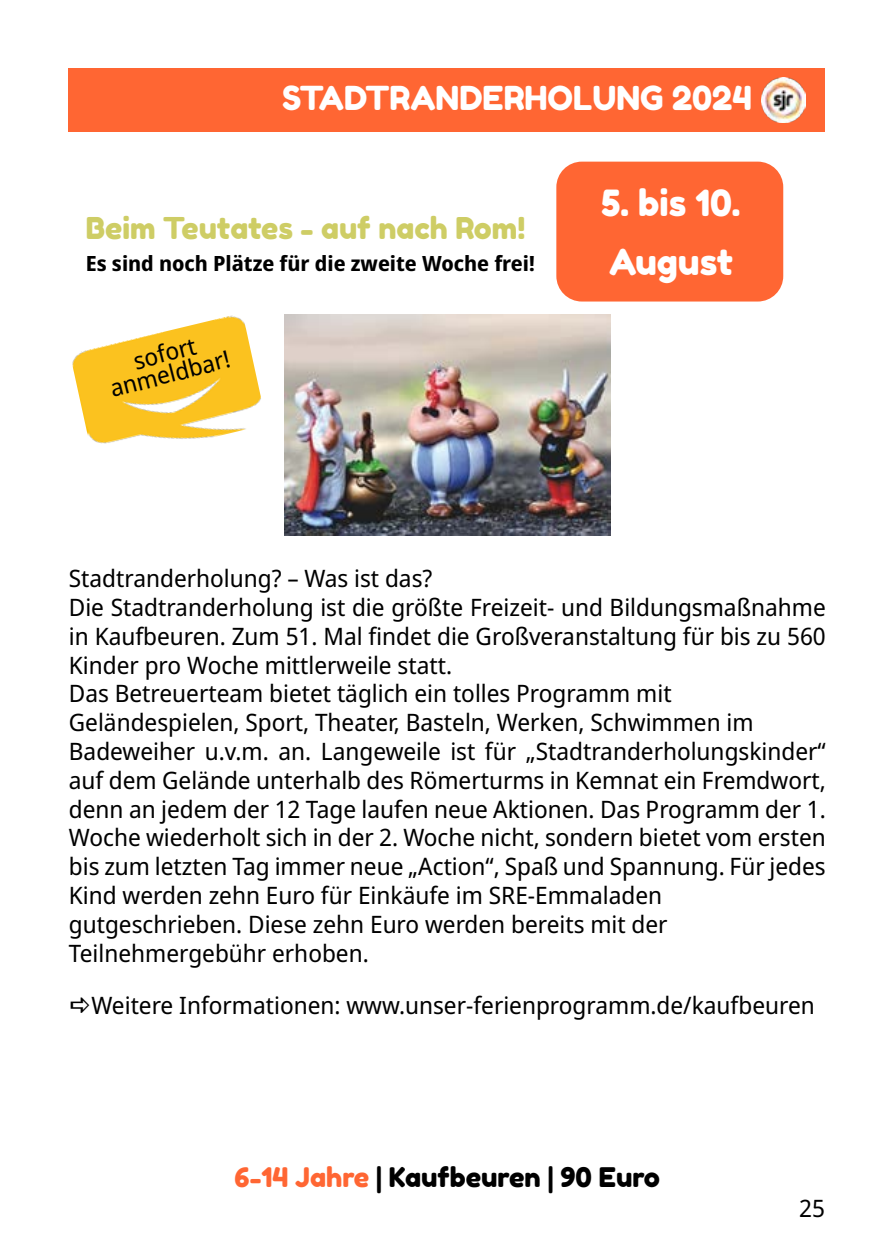
<style>
.page{position:relative;width:893px;height:1259px;background:#fff}
.page>*{position:absolute;margin:0;border:0;box-sizing:border-box;transform-origin:0 0}
.t1{font:36px/58.2px "Fredoka One";color:#fff}
.t2{font:33px "Fredoka One";color:#fff}
.t3{font:30px "Fredoka One";color:#cecd65}
.t4{font:27px "Fredoka One";color:#000}
.t5{font:24px/28.8px "Noto Sans Display";color:#000}
.t6{font:700 21px "Noto Sans Display";color:#000}
.s1{color:#f63}
</style>
<div class="page">
<div style="left:68px;top:68px;width:757px;height:64px;background:#f63"></div>
<img style="left:761px;top:78px;width:44px;height:44px">
<div style="left:556px;top:162px;width:227px;height:139px;background:#f63;border-radius:26px"></div>
<img style="left:284px;top:315px;width:327px;height:221px">
<img style="left:72px;top:315px;width:189px;height:129px">
<h2 class="t2" style="left:282px;top:78px;width:471px">STADTRANDERHOLUNG 2024</h2>
<p class="t3" style="left:86px;top:209px;width:441px">Beim Teutates - auf nach Rom!</p>
<p class="t6" style="left:86px;top:249px;width:450px">Es sind noch Plätze für die zweite Woche frei!</p>
<p class="t5" style="left:103px;top:358px;width:124px;line-height:21px;text-align:center;rotate:-14deg">sofort anmeldbar!</p>
<h1 class="t1" style="left:601px;top:174px;width:140px">5. bis 10.<br>August</h1>
<p class="t5" style="left:69px;top:564px;width:758px">Stadtranderholung? – Was ist das?<br>Die Stadtranderholung ist die größte Freizeit- und Bildungsmaßnahme in Kaufbeuren. Zum 51. Mal findet die Großveranstaltung für bis zu 560<br>Kinder pro Woche mittlerweile statt.<br>Das Betreuerteam bietet täglich ein tolles Programm mit Geländespielen, Sport, Theater, Basteln, Werken, Schwimmen im Badeweiher u.v.m. an. Langeweile ist für „Stadtranderholungskinder“ auf dem Gelände unterhalb des Römerturms in Kemnat ein Fremdwort, denn an jedem der 12 Tage laufen neue Aktionen. Das Programm der 1.<br>Woche wiederholt sich in der 2. Woche nicht, sondern bietet vom ersten bis zum letzten Tag immer neue „Action“, Spaß und Spannung. Für jedes Kind werden zehn Euro für Einkäufe im SRE-Emmaladen gutgeschrieben. Diese zehn Euro werden bereits mit der Teilnehmergebühr erhoben.</p>
<p class="t5" style="left:91px;top:992px;width:725px">Weitere Informationen: www.unser-ferienprogramm.de/kaufbeuren</p>
<p class="t4" style="left:235px;top:1160px;width:427px"><span class="s1">6-14 Jahre</span> | Kaufbeuren | 90 Euro</p>
<p class="t5" style="left:799px;top:1194px;width:27px">25</p>
</div>
